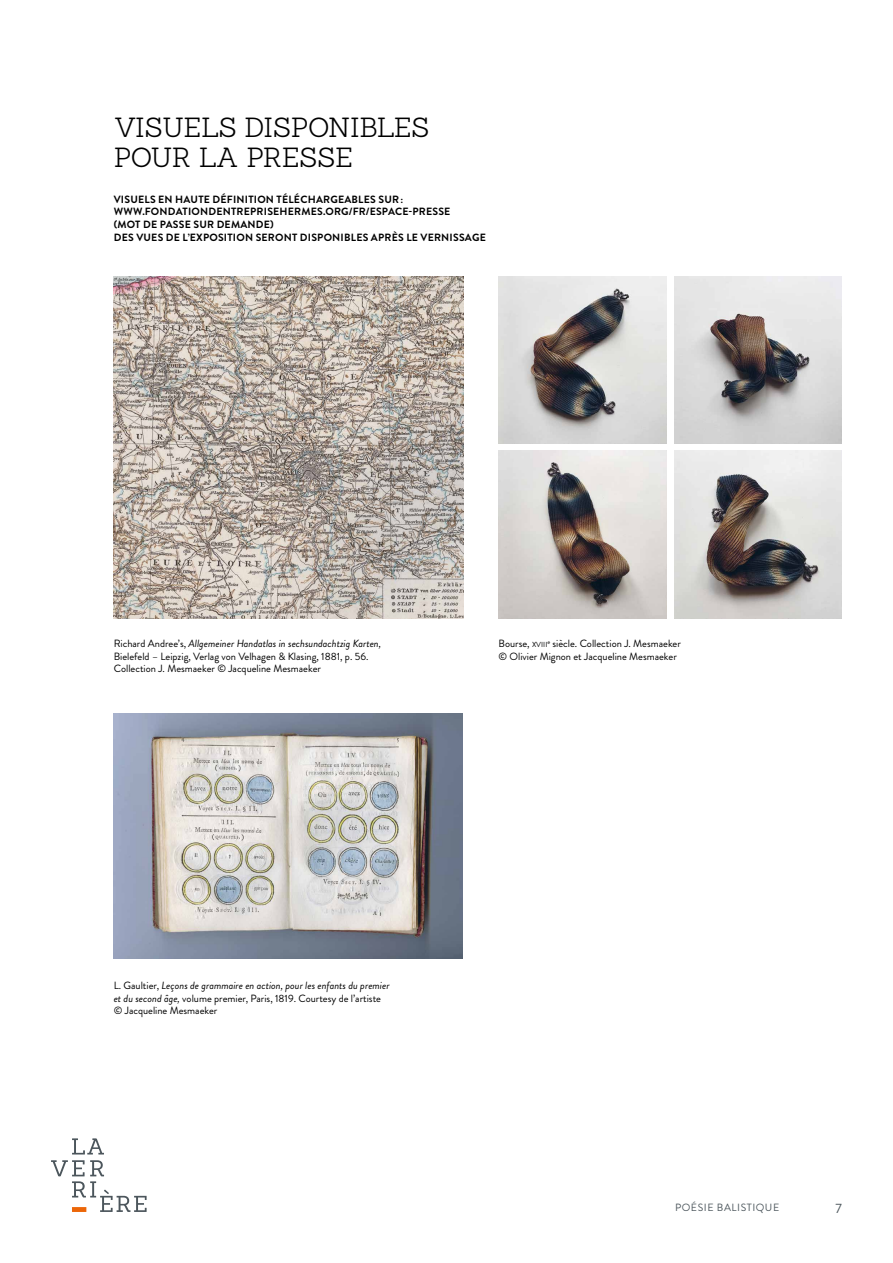
<style>
.page{position:relative;width:893px;height:1263px;background:#fff}
.page>*{position:absolute;margin:0;border:0;box-sizing:border-box;transform-origin:0 0}
.t1{font:300 27px/30px "Sanchez";letter-spacing:-.02em;color:#000}
.t2{font:13.5px "Brandon Grotesque";color:#4c565c}
.t3{font:10.5px/12.8px "Brandon Grotesque";color:#000}
.t4{font:700 10.5px/12.8px "Brandon Grotesque";letter-spacing:.02em;color:#000}
.t5{font:10.5px "Brandon Grotesque";letter-spacing:.05em;color:#4c565c}
.s1{font-style:italic}
.s2{font-size:7.35px}
</style>
<div class="page">
<svg style="left:72px;top:1138px;width:32px;height:16px"></svg>
<svg style="left:51px;top:1160px;width:96px;height:52px"></svg>
<div style="left:72px;top:1207px;width:14px;height:5px;background:#ec6608"></div>
<img style="left:114px;top:276px;width:350px;height:342px">
<img style="left:114px;top:713px;width:349px;height:245px">
<img style="left:499px;top:276px;width:167px;height:168px">
<img style="left:674px;top:276px;width:168px;height:168px">
<img style="left:499px;top:451px;width:167px;height:167px">
<img style="left:674px;top:451px;width:168px;height:167px">
<h1 class="t1" style="left:114px;top:113px;width:317px">VISUELS DISPONIBLES<br>POUR LA PRESSE</h1>
<p class="t4" style="left:114px;top:193px;width:374px">VISUELS EN HAUTE DÉFINITION TÉLÉCHARGEABLES SUR:<br>WWW.FONDATIONDENTREPRISEHERMES.ORG/FR/ESPACE-PRESSE<br>(MOT DE PASSE SUR DEMANDE)<br>DES VUES DE L’EXPOSITION SERONT DISPONIBLES APRÈS LE VERNISSAGE</p>
<p class="t3" style="left:114px;top:637px;width:269px">Richard Andree’s, <span class="s1">Allgemeiner Handatlas in sechsundachtzig Karten,<br></span>Bielefeld – Leipzig, Verlag von Velhagen &amp; Klasing, 1881, p. 56.<br>Collection J. Mesmaeker © Jacqueline Mesmaeker</p>
<p class="t3" style="left:499px;top:637px;width:184px">Bourse, <span class="s2">xviii</span><sup>e</sup> siècle. Collection J. Mesmaeker © Olivier Mignon et Jacqueline Mesmaeker</p>
<p class="t3" style="left:114px;top:979px;width:277px">L. Gaultier, <span class="s1">Leçons de grammaire en action, pour les enfants du premier et du second âge,</span> volume premier, Paris, 1819. Courtesy de l’artiste © Jacqueline Mesmaeker</p>
<p class="t5" style="left:675px;top:1200px;width:106px">POÉSIE BALISTIQUE</p>
<p class="t2" style="left:835px;top:1199px;width:8px">7</p>
</div>
